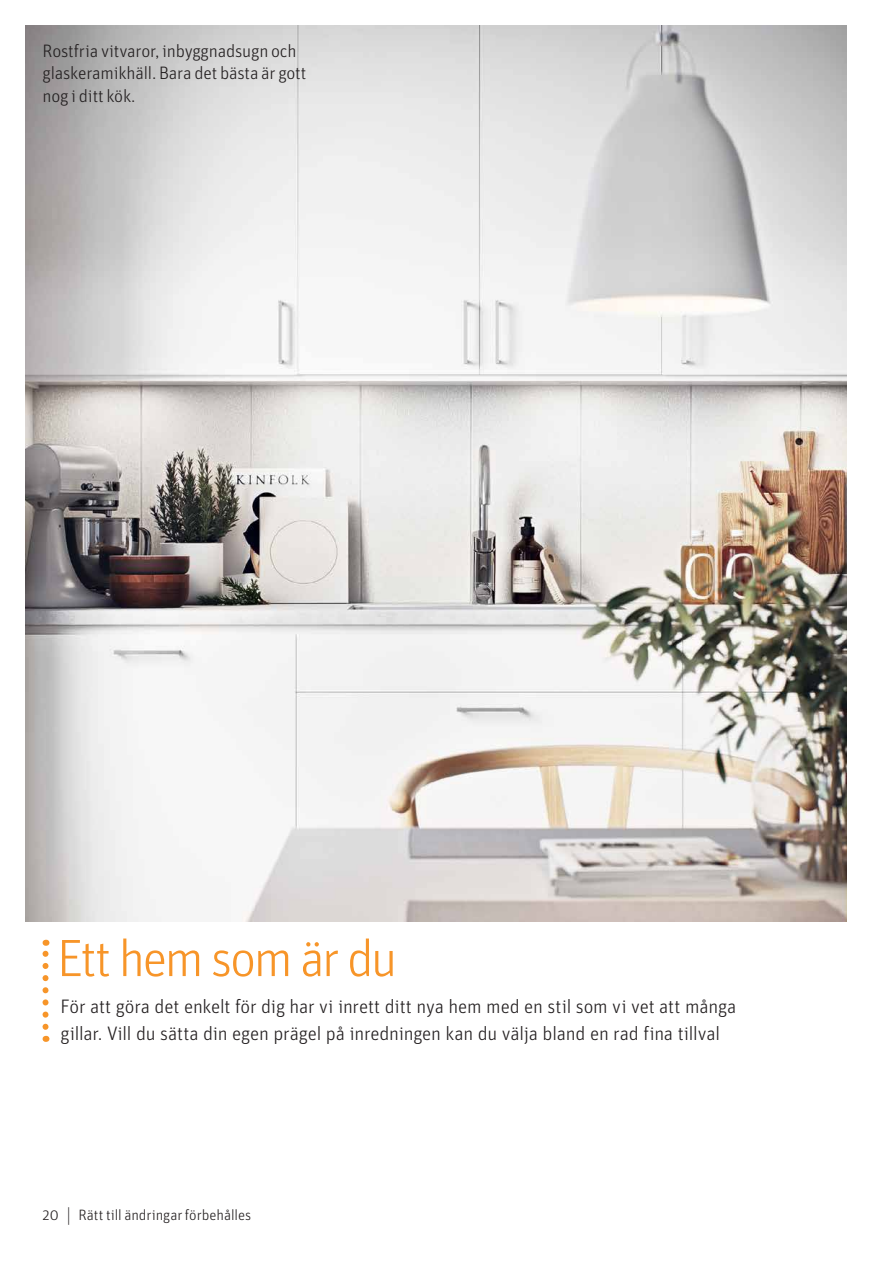
<style>
.page{position:relative;width:893px;height:1263px;background:#fff}
.page>*{position:absolute;margin:0;border:0;box-sizing:border-box;transform-origin:0 0}
.t1{font:300 52.5px "Unit OTRB";letter-spacing:-.05em;color:#f79529}
.t2{font:300 19.5px/27px "Unit OTRB";letter-spacing:-.01em;color:#231f20}
.t3{font:300 18px/22.5px "Unit OTRB";letter-spacing:-.01em;color:#231f20}
.t4{font:300 15px "Unit OTRB";letter-spacing:-.005em;color:#231f20}
.s1{font-size:19.5px}
</style>
<div class="page">
<svg style="left:43px;top:940px;width:6px;height:87px"></svg>
<img style="left:26px;top:26px;width:820px;height:896px">
<p class="t3" style="left:43px;top:39px;width:265px">Rostfria vitvaror, inbyggnadsugn och glaskeramikhäll. Bara det bästa är gott nog i ditt kök.</p>
<h1 class="t1" style="left:57px;top:927px;width:342px">Ett hem som är du</h1>
<p class="t2" style="left:60px;top:993px;width:678px">För att göra det enkelt för dig har vi inrett ditt nya hem med en stil som vi vet att många gillar. Vill du sätta din egen prägel på inredningen kan du välja bland en rad fina tillval</p>
<p class="t4" style="left:43px;top:1206px;width:210px">20 <span class="s1">|</span> Rätt till ändringar förbehålles</p>
</div>
